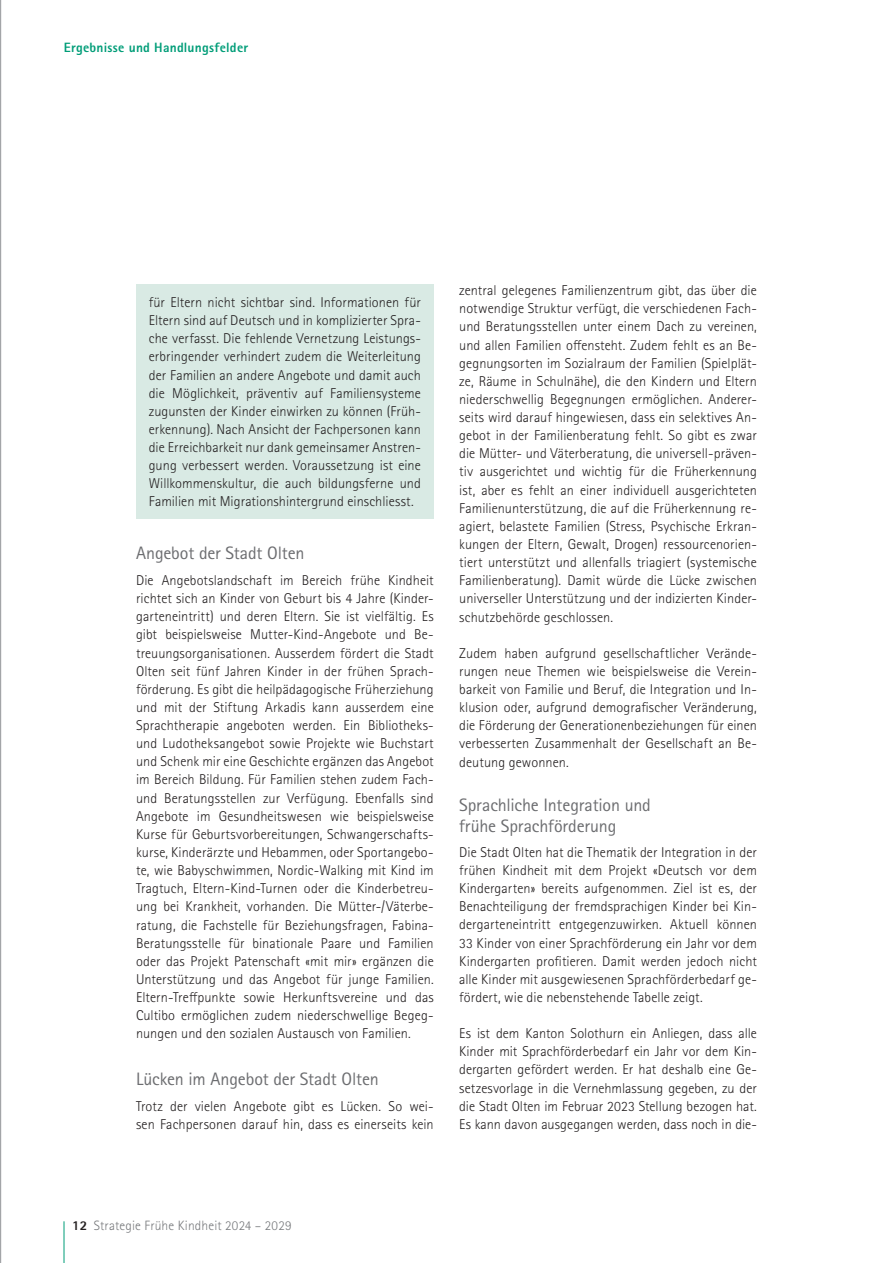
<style>
.page{position:relative;width:893px;height:1263px;background:#fff}
.page>*{position:absolute;margin:0;border:0;box-sizing:border-box;transform-origin:0 0}
.t1{font:18px/21px "Rotis Sans Serif Pro";letter-spacing:-.01em;color:#6c6d70}
.t2{font:300 14.25px/18.1px "Rotis Sans Serif Pro";letter-spacing:.005em;color:#231f20;text-align:justify}
.t3{font:300 13.5px "Rotis Sans Serif Pro";letter-spacing:.015em;color:#76787b}
.t4{font:800 13.5px "Rotis Sans Serif Pro";letter-spacing:.02em;color:#009d78}
.s1{font-weight:800;color:#231f20}
</style>
<div class="page">
<hr style="left:64px;top:1221px;width:1px;height:42px;background:#009d78">
<hr style="left:0;top:0;width:1px;height:1263px;background:#939598">
<div style="left:136px;top:284px;width:298px;height:235px;background:#d9eae4"></div>
<p class="t4" style="left:64px;top:39px;width:186px">Ergebnisse und Handlungsfelder</p>
<p class="t2" style="left:149px;top:293px;width:274px">für Eltern nicht sichtbar sind. Informationen für Eltern sind auf Deutsch und in komplizierter Spra&shy;che verfasst. Die fehlende Vernetzung Leistungs&shy;erbringender verhindert zudem die Weiterleitung der Familien an andere Angebote und damit auch die Möglichkeit, präventiv auf Familiensysteme zugunsten der Kinder einwirken zu können (Früh&shy;erkennung). Nach Ansicht der Fachpersonen kann die Erreichbarkeit nur dank gemeinsamer Anstren&shy;gung verbessert werden. Voraussetzung ist eine Willkommenskultur, die auch bildungsferne und Familien mit Migrationshintergrund einschliesst.</p>
<p class="t2" style="left:459px;top:282px;width:299px">zentral gelegenes Familienzentrum gibt, das über die notwendige Struktur verfügt, die verschiedenen Fach&shy;und Beratungsstellen unter einem Dach zu vereinen, und allen Familien offensteht. Zudem fehlt es an Be&shy;gegnungsorten im Sozialraum der Familien (Spielplät&shy;ze, Räume in Schulnähe), die den Kindern und Eltern niederschwellig Begegnungen ermöglichen. Anderer&shy;seits wird darauf hingewiesen, dass ein selektives An&shy;gebot in der Familienberatung fehlt. So gibt es zwar die Mütter- und Väterberatung, die universell-präven&shy;tiv ausgerichtet und wichtig für die Früherkennung ist, aber es fehlt an einer individuell ausgerichteten Familienunterstützung, die auf die Früherkennung re&shy;agiert, belastete Familien (Stress, Psychische Erkran&shy;kungen der Eltern, Gewalt, Drogen) ressourcenorien&shy;tiert unterstützt und allenfalls triagiert (systemische Familienberatung). Damit würde die Lücke zwischen universeller Unterstützung und der indizierten Kinder&shy;schutzbehörde geschlossen.</p>
<p class="t2" style="left:459px;top:644px;width:299px">Zudem haben aufgrund gesellschaftlicher Verände&shy;rungen neue Themen wie beispielsweise die Verein&shy;barkeit von Familie und Beruf, die Integration und In&shy;klusion oder, aufgrund demografischer Veränderung, die Förderung der Generationenbeziehungen für einen verbesserten Zusammenhalt der Gesellschaft an Be&shy;deutung gewonnen.</p>
<p class="t1" style="left:459px;top:794px;width:193px">Sprachliche Integration und frühe Sprachförderung</p>
<p class="t2" style="left:459px;top:843px;width:299px">Die Stadt Olten hat die Thematik der Integration in der frühen Kindheit mit dem Projekt «Deutsch vor dem Kindergarten» bereits aufgenommen. Ziel ist es, der Benachteiligung der fremdsprachigen Kinder bei Kin&shy;dergarteneintritt entgegenzuwirken. Aktuell können 33 Kinder von einer Sprachförderung ein Jahr vor dem Kindergarten profitieren. Damit werden jedoch nicht alle Kinder mit ausgewiesenen Sprachförderbedarf ge&shy;fördert, wie die nebenstehende Tabelle zeigt.</p>
<p class="t2" style="left:459px;top:1024px;width:299px">Es ist dem Kanton Solothurn ein Anliegen, dass alle Kinder mit Sprachförderbedarf ein Jahr vor dem Kin&shy;dergarten gefördert werden. Er hat deshalb eine Ge&shy;setzesvorlage in die Vernehmlassung gegeben, zu der die Stadt Olten im Februar 2023 Stellung bezogen hat.<br>Es kann davon ausgegangen werden, dass noch in die-</p>
<p class="t1" style="left:136px;top:543px;width:170px">Angebot der Stadt Olten</p>
<p class="t2" style="left:136px;top:571px;width:299px">Die Angebotslandschaft im Bereich frühe Kindheit richtet sich an Kinder von Geburt bis 4 Jahre (Kinder&shy;garteneintritt) und deren Eltern. Sie ist vielfältig. Es gibt beispielsweise Mutter-Kind-Angebote und Be&shy;treuungsorganisationen. Ausserdem fördert die Stadt Olten seit fünf Jahren Kinder in der frühen Sprach&shy;förderung. Es gibt die heilpädagogische Früherziehung und mit der Stiftung Arkadis kann ausserdem eine Sprachtherapie angeboten werden. Ein Bibliotheks&shy;und Ludotheksangebot sowie Projekte wie Buchstart und Schenk mir eine Geschichte ergänzen das Angebot im Bereich Bildung. Für Familien stehen zudem Fach&shy;und Beratungsstellen zur Verfügung. Ebenfalls sind Angebote im Gesundheitswesen wie beispielsweise Kurse für Geburtsvorbereitungen, Schwangerschafts&shy;kurse, Kinderärzte und Hebammen, oder Sportangebo&shy;te, wie Babyschwimmen, Nordic-Walking mit Kind im Tragtuch, Eltern-Kind-Turnen oder die Kinderbetreu&shy;ung bei Krankheit, vorhanden. Die Mütter-/Väterbe&shy;ratung, die Fachstelle für Beziehungsfragen, Fabina-Beratungsstelle für binationale Paare und Familien oder das Projekt Patenschaft «mit mir» ergänzen die Unterstützung und das Angebot für junge Familien.<br>Eltern-Treffpunkte sowie Herkunftsvereine und das Cultibo ermöglichen zudem niederschwellige Begeg&shy;nungen und den sozialen Austausch von Familien.</p>
<p class="t1" style="left:136px;top:1068px;width:244px">Lücken im Angebot der Stadt Olten</p>
<p class="t2" style="left:136px;top:1097px;width:299px">Trotz der vielen Angebote gibt es Lücken. So wei&shy;sen Fachpersonen darauf hin, dass es einerseits kein</p>
<p class="t3" style="left:72px;top:1217px;width:221px"><span class="s1">12</span> Strategie Frühe Kindheit 2024 – 2029</p>
</div>
